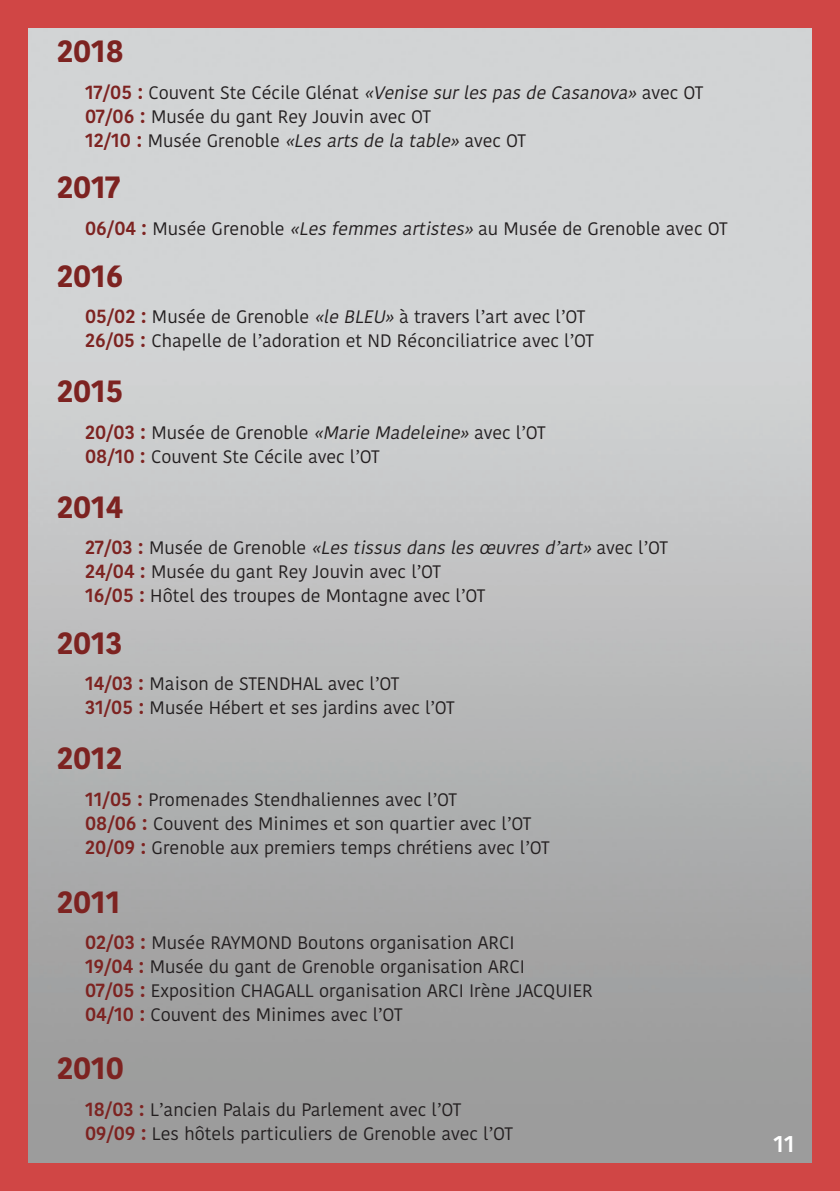
<style>
.page{position:relative;width:840px;height:1191px;background:#fff}
.page>*{position:absolute;margin:0;border:0;box-sizing:border-box;transform-origin:0 0}
.t1{font:700 32px "Kohinoor Bangla";color:#7d2321}
.t2{font:600 24px "Kohinoor Bangla";color:#fff}
.t3{font:18px/24px "Kohinoor Bangla";color:#231f20}
.s1{font-weight:600;font-size:20px;color:#7d2321}
.s2{font-style:italic}
</style>
<div class="page">
<div style="left:0;top:0;width:839px;height:1191px;background:#d04645"></div>
<img style="left:28px;top:28px;width:783px;height:1134px">
<h1 class="t1" style="left:57px;top:23px;width:69px">2018</h1>
<p class="t3" style="left:85px;top:80px;width:619px"><span class="s1">17/05 :</span> Couvent Ste Cécile Glénat <span class="s2">«Venise surlespasde Casanova»</span> avec OT<br><span class="s1">07/06 :</span> Musée du gant Rey Jouvin avec OT<br><span class="s1">12/10 :</span> Musée Grenoble <span class="s2">«Lesartsde la table»</span> avec OT</p>
<h1 class="t1" style="left:57px;top:159px;width:65px">2017</h1>
<p class="t3" style="left:85px;top:216px;width:643px"><span class="s1">06/04 :</span> Musée Grenoble <span class="s2">«Lesfemmesartistes»</span> au Musée de Grenoble avec OT</p>
<h1 class="t1" style="left:57px;top:247px;width:68px">2016</h1>
<p class="t3" style="left:85px;top:305px;width:510px"><span class="s1">05/02 :</span> Musée de Grenoble <span class="s2">«le BLEU»</span> à travers l’art avec l’OT<br><span class="s1">26/05 :</span> Chapelle de l’adoration et ND Réconciliatrice avec l’OT</p>
<h1 class="t1" style="left:57px;top:363px;width:68px">2015</h1>
<p class="t3" style="left:85px;top:420px;width:462px"><span class="s1">20/03 :</span> Musée de Grenoble <span class="s2">«Marie Madeleine»</span> avec l’OT<br><span class="s1">08/10 :</span> Couvent Ste Cécile avec l’OT</p>
<h1 class="t1" style="left:57px;top:478px;width:68px">2014</h1>
<p class="t3" style="left:85px;top:535px;width:584px"><span class="s1">27/03 :</span> Musée de Grenoble <span class="s2">«Lestissusdanslesœuvresd’art»</span> avec l’OT<br><span class="s1">24/04 :</span> Musée du gant Rey Jouvin avec l’OT<br><span class="s1">16/05 :</span> Hôtel des troupes de Montagne avec l’OT</p>
<h1 class="t1" style="left:57px;top:614px;width:67px">2013</h1>
<p class="t3" style="left:85px;top:671px;width:371px"><span class="s1">14/03 :</span> Maison de STENDHAL avec l’OT<br><span class="s1">31/05 :</span> Musée Hébert et ses jardins avec l’OT</p>
<h1 class="t1" style="left:57px;top:729px;width:67px">2012</h1>
<p class="t3" style="left:85px;top:787px;width:466px"><span class="s1">11/05 :</span> Promenades Stendhaliennes avec l’OT<br><span class="s1">08/06 :</span> Couvent des Minimes et son quartier avec l’OT<br><span class="s1">20/09 :</span> Grenoble aux premiers temps chrétiens avec l’OT</p>
<h1 class="t1" style="left:57px;top:873px;width:65px">2011</h1>
<p class="t3" style="left:85px;top:930px;width:509px"><span class="s1">02/03 :</span> Musée RAYMOND Boutons organisation ARCI<br><span class="s1">19/04 :</span> Musée du gant de Grenoble organisation ARCI<br><span class="s1">07/05 :</span> Exposition CHAGALL organisation ARCI Irène JACQUIER <span class="s1">04/10 :</span> Couvent des Minimes avec l’OT</p>
<h1 class="t1" style="left:57px;top:1039px;width:69px">2010</h1>
<p class="t3" style="left:85px;top:1097px;width:429px"><span class="s1">18/03 :</span> L’ancien Palais du Parlement avec l’OT<br><span class="s1">09/09 :</span> Les hôtels particuliers de Grenoble avec l’OT</p>
<h2 class="t2" style="left:773px;top:1123px;width:22px">11</h2>
</div>
